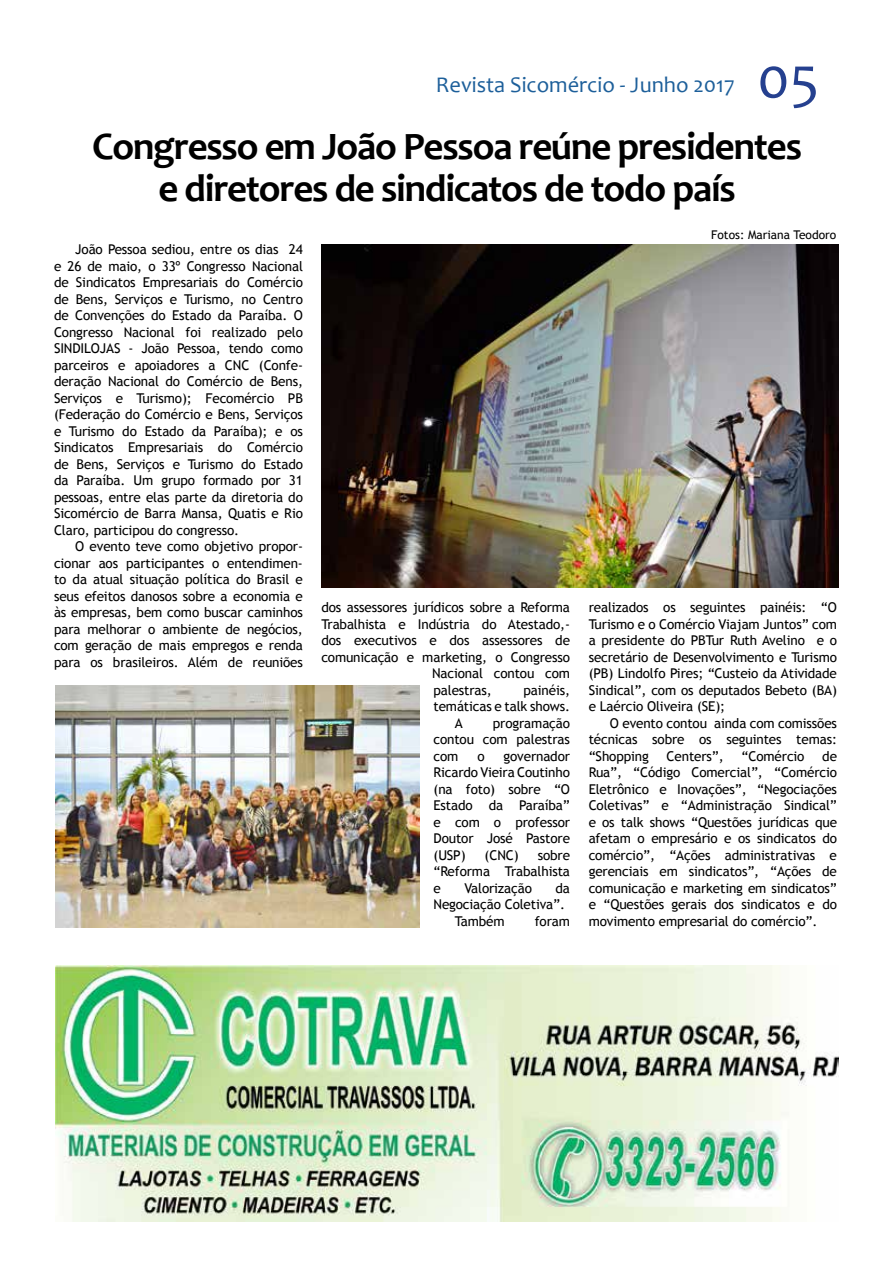
<style>
.page{position:relative;width:893px;height:1276px;background:#fff}
.page>*{position:absolute;margin:0;border:0;box-sizing:border-box;transform-origin:0 0}
.t1{font:60px "Candara";color:#25408f}
.t2{font:700 39px/42px "Candara";letter-spacing:-.03em;color:#000;text-align:center}
.t3{font:22.5px "Candara";color:#1d5f9a}
.t4{font:13.5px/16.5px "Trebuchet MS";letter-spacing:-.01em;color:#000;text-align:justify}
.t5{font:12px "Trebuchet MS";color:#000}
</style>
<div class="page">
<img style="left:55px;top:965px;width:784px;height:257px">
<img style="left:321px;top:244px;width:517px;height:344px">
<img style="left:55px;top:685px;width:364px;height:242px">
<h3 class="t3" style="left:436px;top:70px;width:300px">Revista Sicomércio - Junho 2017</h3>
<h1 class="t1" style="left:757px;top:40px;width:64px">05</h1>
<h2 class="t2" style="left:92px;top:125px;width:711px">Congresso em João Pessoa reúne presidentes e diretores de sindicatos de todo país</h2>
<p class="t4" style="left:54px;top:241px;width:251px;text-indent:21px">João Pessoa sediou, entre os dias 24 e 26 de maio, o 33º Congresso Nacional de Sindicatos Empresariais do Comércio de Bens, Serviços e Turismo, no Centro de Convenções do Estado da Paraíba. O Congresso Nacional foi realizado pelo SINDILOJAS - João Pessoa, tendo como parceiros e apoiadores a CNC (Confe&shy;deração Nacional do Comércio de Bens, Serviços e Turismo); Fecomércio PB (Federação do Comércio e Bens, Serviços e Turismo do Estado da Paraíba); e os Sindicatos Empresariais do Comércio de Bens, Serviços e Turismo do Estado da Paraíba. Um grupo formado por 31 pessoas, entre elas parte da diretoria do Sicomércio de Barra Mansa, Quatis e Rio Claro, participou do congresso.</p>
<p class="t4" style="left:54px;top:538px;width:251px;text-indent:21px">O evento teve como objetivo propor&shy;cionar aos participantes o entendimen&shy;to da atual situação política do Brasil e seus efeitos danosos sobre a economia e às empresas, bem como buscar caminhos para melhorar o ambiente de negócios, com geração de mais empregos e renda para os brasileiros. Além de reuniões</p>
<p class="t4" style="left:321px;top:599px;width:250px">dos assessores jurídicos sobre a Reforma</p>
<p class="t4" style="left:321px;top:616px;width:250px">Trabalhista e Indústria do Atestado,-</p>
<p class="t4" style="left:321px;top:632px;width:250px">dos executivos e dos assessores de</p>
<p class="t4" style="left:321px;top:649px;width:250px">comunicação e marketing, o Congresso</p>
<p class="t4" style="left:432px;top:665px;width:139px">Nacional contou com</p>
<p class="t4" style="left:433px;top:682px;width:60px">palestras,</p>
<p class="t4" style="left:523px;top:682px;width:48px">painéis,</p>
<p class="t4" style="left:433px;top:698px;width:138px">temáticas e talk shows.</p>
<p class="t4" style="left:455px;top:715px;width:9px">A</p>
<p class="t4" style="left:433px;top:715px;width:138px;text-indent:59px">programação contou com palestras com</p>
<p class="t4" style="left:433px;top:748px;width:138px;text-indent:70px">governador Ricardo Vieira Coutinho (na foto) sobre “O Estado da Paraíba” e com o professor Doutor José Pastore (USP)</p>
<p class="t4" style="left:477px;top:748px;width:9px">o</p>
<p class="t4" style="left:433px;top:847px;width:138px;text-indent:104px">sobre “Reforma Trabalhista e</p>
<p class="t4" style="left:485px;top:847px;width:36px">(CNC)</p>
<p class="t4" style="left:464px;top:880px;width:69px">Valorização</p>
<p class="t4" style="left:556px;top:880px;width:16px">da</p>
<p class="t4" style="left:433px;top:896px;width:133px">Negociação Coletiva”.</p>
<p class="t4" style="left:455px;top:913px;width:51px">Também</p>
<p class="t4" style="left:535px;top:913px;width:37px">foram</p>
<p class="t5" style="left:711px;top:228px;width:126px">Fotos: Mariana Teodoro</p>
<p class="t4" style="left:589px;top:599px;width:250px">realizados os seguintes painéis: “O Turismo e o Comércio Viajam Juntos” com a presidente do PBTur Ruth Avelino e o secretário de Desenvolvimento e Turismo (PB) Lindolfo Pires; “Custeio da Atividade Sindical”, com os deputados Bebeto (BA) e Laércio Oliveira (SE);</p>
<p class="t4" style="left:589px;top:715px;width:250px;text-indent:21px">O evento contou ainda com comissões técnicas sobre os seguintes temas: “Shopping</p>
<p class="t4" style="left:667px;top:748px;width:59px">Centers”,</p>
<p class="t4" style="left:742px;top:748px;width:64px">“Comércio</p>
<p class="t4" style="left:589px;top:748px;width:250px;text-indent:234px">de Rua”, “Código Comercial”, “Comércio Eletrônico e Inovações”, “Negociações Coletivas” e “Administração Sindical” e os talk shows “Questões jurídicas que afetam o empresário e os sindicatos do comércio”, “Ações administrativas e gerenciais em sindicatos”, “Ações de comunicação e marketing em sindicatos” e “Questões gerais dos sindicatos e do movimento empresarial do comércio”.</p>
</div>
